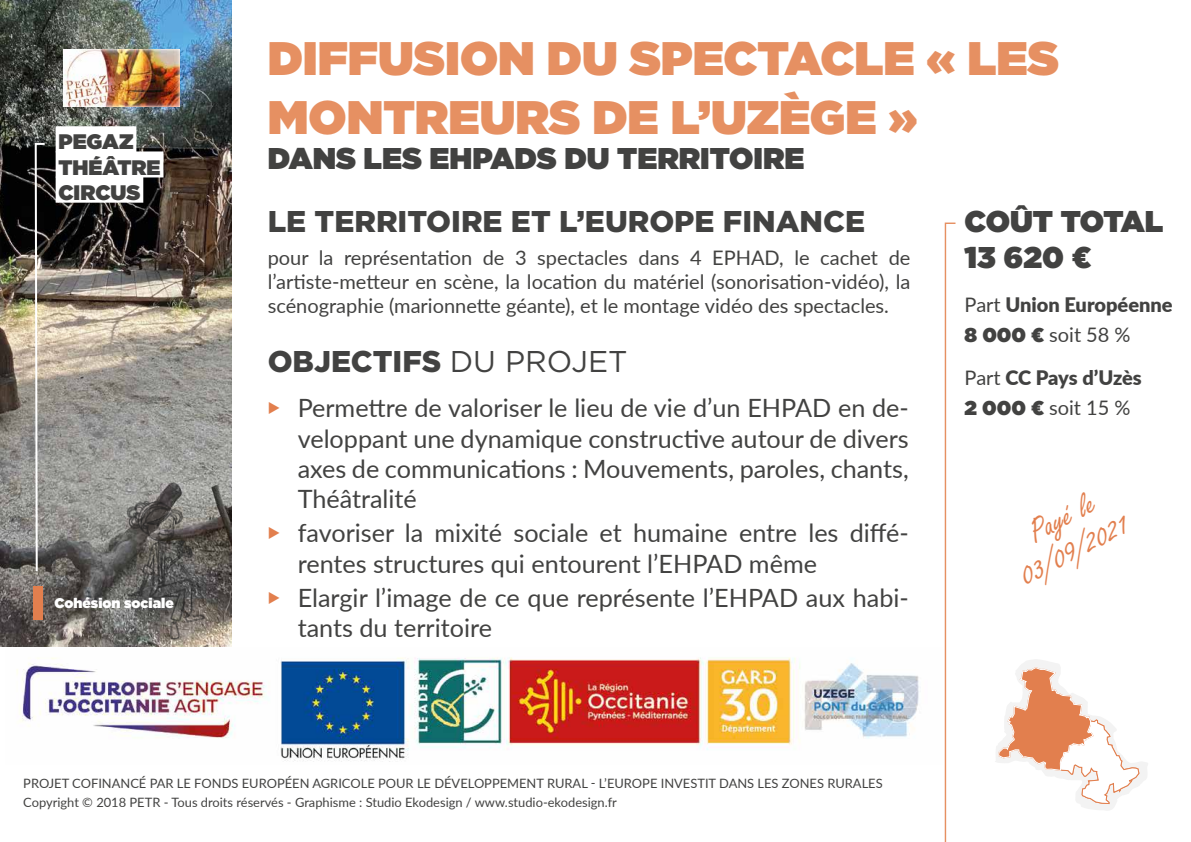
<style>
.page{position:relative;width:1191px;height:842px;background:#fff}
.page>*{position:absolute;margin:0;border:0;box-sizing:border-box;transform-origin:0 0}
.t1{font:900 47px/58.8px "Gotham";color:#e69062}
.t2{font:35px/34px "Freestyle Script";color:#e27f4e;text-align:center}
.t3{font:900 30px "Gotham";color:#424241}
.t4{font:900 30px/36px "Gotham";color:#424241}
.t5{font:25.2px/30.2px "Lato";color:#424241}
.t6{font:900 21px/25.2px "Gotham";color:#424241}
.t7{font:20px/24px "Lato";color:#424241;text-align:justify}
.t8{font:900 20px/29.7px "Lato";color:#424241}
.t9{font:900 14px "Gotham";color:#fff}
.t10{font:12.9px/19.3px "Lato";color:#424241}
.s1{font-weight:400}
.s2{font-family:"MS Gothic";color:#e27f4e}
.s3{font-family:"Gotham"}
</style>
<div class="page">
<svg style="left:944px;top:222px;width:12px;height:620px"></svg>
<img style="left:0;top:0;width:232px;height:646px">
<div style="left:56px;top:126px;width:80px;height:26px;background:#fff"></div>
<div style="left:56px;top:151px;width:107px;height:26px;background:#fff"></div>
<div style="left:56px;top:177px;width:87px;height:26px;background:#fff"></div>
<img style="left:63px;top:50px;width:116px;height:56px">
<svg style="left:995px;top:659px;width:153px;height:151px"></svg>
<img style="left:117px;top:490px;width:95px;height:157px">
<img style="left:16px;top:657px;width:903px;height:105px">
<div style="left:33px;top:586px;width:10px;height:33px;background:#e27f4e"></div>
<svg style="left:34px;top:142px;width:13px;height:431px"></svg>
<p class="t6" style="left:58px;top:129px;width:104px">PEGAZ<br>THÉÂTRE<br>CIRCUS</p>
<p class="t9" style="left:55px;top:592px;width:121px">Cohésion sociale</p>
<h1 class="t1" style="left:268px;top:28px;width:792px">DIFFUSION DU SPECTACLE « LES<br>MONTREURS DE L’UZÈGE »</h1>
<p class="t4" style="left:268px;top:139px;width:538px">DANS LES EHPADS DU TERRITOIRE</p>
<p class="t3" style="left:268px;top:201px;width:599px">LE TERRITOIRE ET L’EUROPE FINANCE</p>
<p class="t7" style="left:268px;top:244px;width:644px">pour la représentation de 3 spectacles dans 4 EPHAD, le cachet de l’artiste-metteur en scène, la location du matériel (sonorisation-vidéo), la scénographie (marionnette géante), et le montage vidéo des spectacles.</p>
<p class="t3" style="left:268px;top:341px;width:361px">OBJECTIFS <span class="s1">DU PROJET</span></p>
<p class="t5" style="left:298px;top:392px;width:613px;text-align:justify;text-indent:-30px"><span class="s2">▶</span> Permettre de valoriser le lieu de vie d’un EHPAD en de&shy;veloppant une dynamique constructive autour de divers axes de communications : Mouvements, paroles, chants, Théâtralité</p>
<p class="t5" style="left:298px;top:517px;width:613px;text-indent:-30px"><span class="s2">▶</span> favoriser la mixité sociale et humaine entre les diffé&shy;rentes structures qui entourent l’EHPAD même</p>
<p class="t5" style="left:298px;top:581px;width:613px;text-indent:-30px"><span class="s2">▶</span> Elargir l’image de ce que représente l’EHPAD aux habi&shy;tants du territoire</p>
<p class="t4" style="left:964px;top:203px;width:200px">COÛT TOTAL<br>13 620 €</p>
<p class="t8" style="left:964px;top:289px;width:210px"><span class="s1">Part</span> Union Européenne<br><span class="s3">8 000 €</span> <span class="s1">soit 58 %</span></p>
<p class="t8" style="left:964px;top:362px;width:179px"><span class="s1">Part</span> CC Pays d’Uzès<br><span class="s3">2 000 €</span> <span class="s1">soit 15 %</span></p>
<h2 class="t2" style="left:999px;top:531px;width:121px;rotate:-27deg">Payé le<br>03/09/2021</h2>
<p class="t10" style="left:23px;top:773px;width:861px">PROJET COFINANCÉ PAR LE FONDS EUROPÉEN AGRICOLE POUR LE DÉVELOPPEMENT RURAL - L’EUROPE INVESTIT DANS LES ZONES RURALES<br>Copyright © 2018 PETR - Tous droits réservés - Graphisme : Studio Ekodesign / www.studio-ekodesign.fr</p>
</div>
